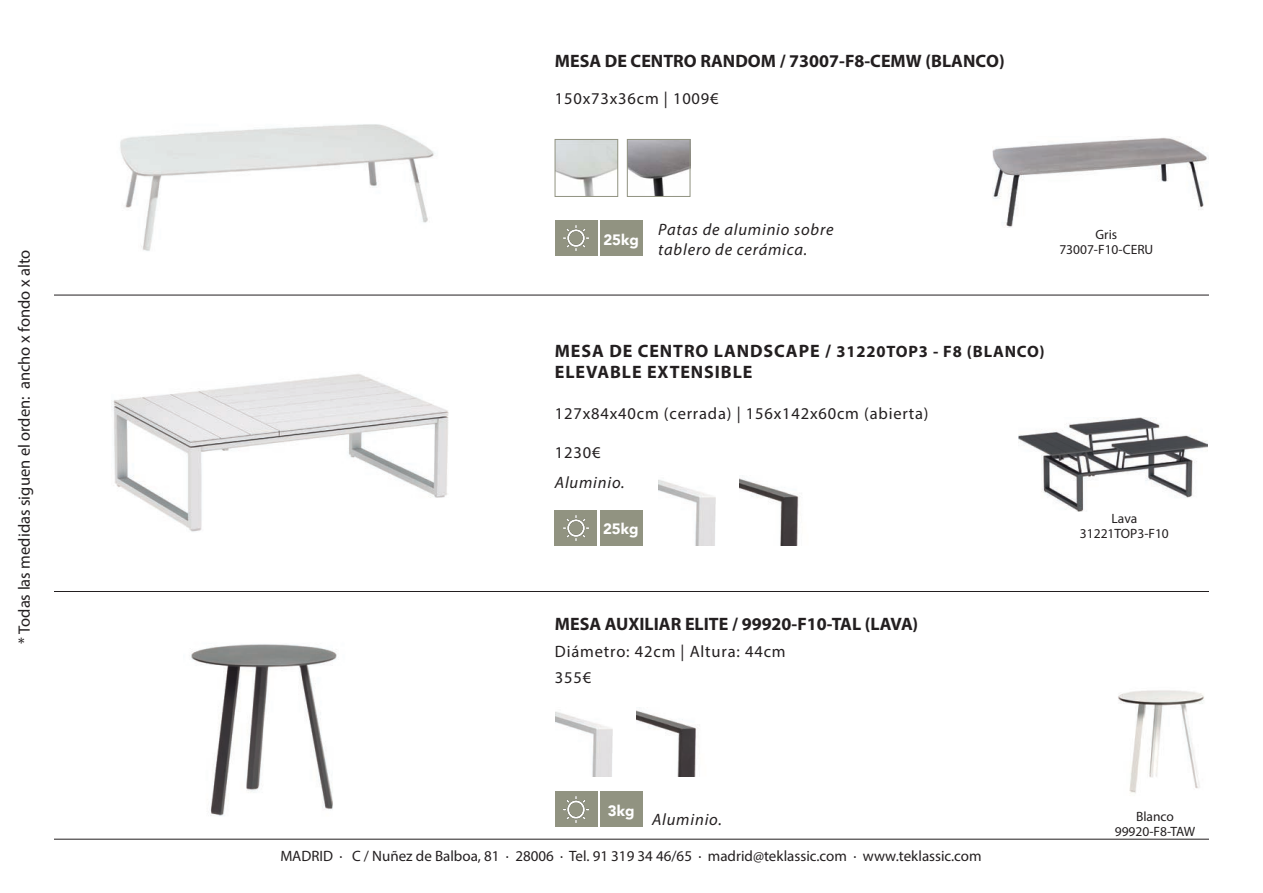
<style>
.page{position:relative;width:1263px;height:893px;background:#fff}
.page>*{position:absolute;margin:0;border:0;box-sizing:border-box;transform-origin:0 0}
.t1{font:700 18px "Myriad Pro";color:#231f20}
.t2{font:700 18px/21.1px "Myriad Pro";letter-spacing:.05em;color:#231f20}
.t3{font:16.5px/25.7px "Myriad Pro";letter-spacing:.05em;color:#231f20}
.t4{font:italic 16.5px/19.8px "Myriad Pro";letter-spacing:.05em;color:#231f20}
.t5{font:16.5px "Myriad Pro";color:#231f20}
.t6{font:15px "Myriad Pro";color:#231f20}
.t7{font:900 15px "Avenir";color:#fff}
.t8{font:13.5px "Myriad Pro";color:#231f20}
.s1{font-size:16.5px}
</style>
<div class="page">
<img style="left:120px;top:124px;width:315px;height:127px">
<hr style="left:54px;top:295px;width:1155px;height:1px;background:#231f20">
<hr style="left:54px;top:591px;width:1155px;height:1px;background:#231f20">
<div style="left:555px;top:221px;width:42px;height:35px;background:#919381"></div>
<img style="left:563px;top:226px;width:26px;height:25px">
<div style="left:600px;top:221px;width:43px;height:35px;background:#919381"></div>
<img style="left:992px;top:137px;width:217px;height:90px">
<img style="left:557px;top:141px;width:59px;height:54px">
<div style="left:555px;top:139px;width:63px;height:58px;border:1px solid #919381"></div>
<img style="left:629px;top:141px;width:59px;height:54px">
<div style="left:627px;top:139px;width:63px;height:58px;border:1px solid #919381"></div>
<img style="left:191px;top:644px;width:146px;height:172px">
<img style="left:1118px;top:690px;width:86px;height:103px">
<div style="left:555px;top:792px;width:42px;height:35px;background:#919381"></div>
<img style="left:563px;top:797px;width:26px;height:25px">
<div style="left:600px;top:792px;width:43px;height:35px;background:#919381"></div>
<img style="left:555px;top:711px;width:58px;height:65px">
<svg style="left:636px;top:710px;width:60px;height:67px"></svg>
<img style="left:637px;top:710px;width:59px;height:66px">
<img style="left:113px;top:374px;width:335px;height:158px">
<img style="left:1018px;top:418px;width:189px;height:93px">
<div style="left:555px;top:510px;width:42px;height:35px;background:#919381"></div>
<img style="left:563px;top:515px;width:25px;height:25px">
<div style="left:600px;top:510px;width:42px;height:35px;background:#919381"></div>
<img style="left:658px;top:479px;width:58px;height:66px">
<img style="left:739px;top:478px;width:60px;height:67px">
<hr style="left:54px;top:839px;width:1155px;height:1px;background:#231f20">
<p class="t5" style="left:14px;top:643px;width:395px;rotate:-90deg">* Todas las medidas siguen el orden: ancho x fondo x alto</p>
<p class="t1" style="left:555px;top:49px;width:451px">MESA DE CENTRO RANDOM / 73007-F8-CEMW (BLANCO)</p>
<p class="t3" style="left:555px;top:85px;width:165px">150x73x36cm | 1009€</p>
<p class="t7" style="left:603px;top:227px;width:37px">25kg</p>
<p class="t4" style="left:658px;top:219px;width:177px">Patas de aluminio sobre tablero de cerámica.</p>
<p class="t8" style="left:1095px;top:226px;width:23px">Gris</p>
<p class="t8" style="left:1059px;top:241px;width:95px">73007-F10-CERU</p>
<p class="t2" style="left:555px;top:340px;width:491px">MESA DE CENTRO LANDSCAPE / <span class="s1">31220TOP3 - F8 (BLANCO)<br></span>ELEVABLE EXTENSIBLE</p>
<p class="t3" style="left:555px;top:400px;width:375px">127x84x40cm (cerrada) | 156x142x60cm (abierta)</p>
<p class="t3" style="left:555px;top:439px;width:47px">1230€</p>
<p class="t4" style="left:555px;top:472px;width:71px">Aluminio.</p>
<p class="t8" style="left:1111px;top:510px;width:27px">Lava</p>
<p class="t7" style="left:603px;top:516px;width:37px">25kg</p>
<p class="t8" style="left:1080px;top:525px;width:90px">31221TOP3-F10</p>
<p class="t1" style="left:555px;top:612px;width:365px">MESA AUXILIAR ELITE / 99920-F10-TAL (LAVA)</p>
<p class="t3" style="left:555px;top:639px;width:232px">Diámetro: 42cm | Altura: 44cm<br>355€</p>
<p class="t7" style="left:608px;top:798px;width:28px">3kg</p>
<p class="t4" style="left:652px;top:810px;width:71px">Aluminio.</p>
<p class="t6" style="left:280px;top:847px;width:703px">MADRID · C / Nuñez de Balboa, 81 · 28006 · Tel. 91 319 34 46/65 · madrid@teklassic.com · www.teklassic.com</p>
<p class="t8" style="left:1136px;top:808px;width:39px">Blanco</p>
<p class="t8" style="left:1115px;top:823px;width:82px">99920-F8-TAW</p>
</div>
